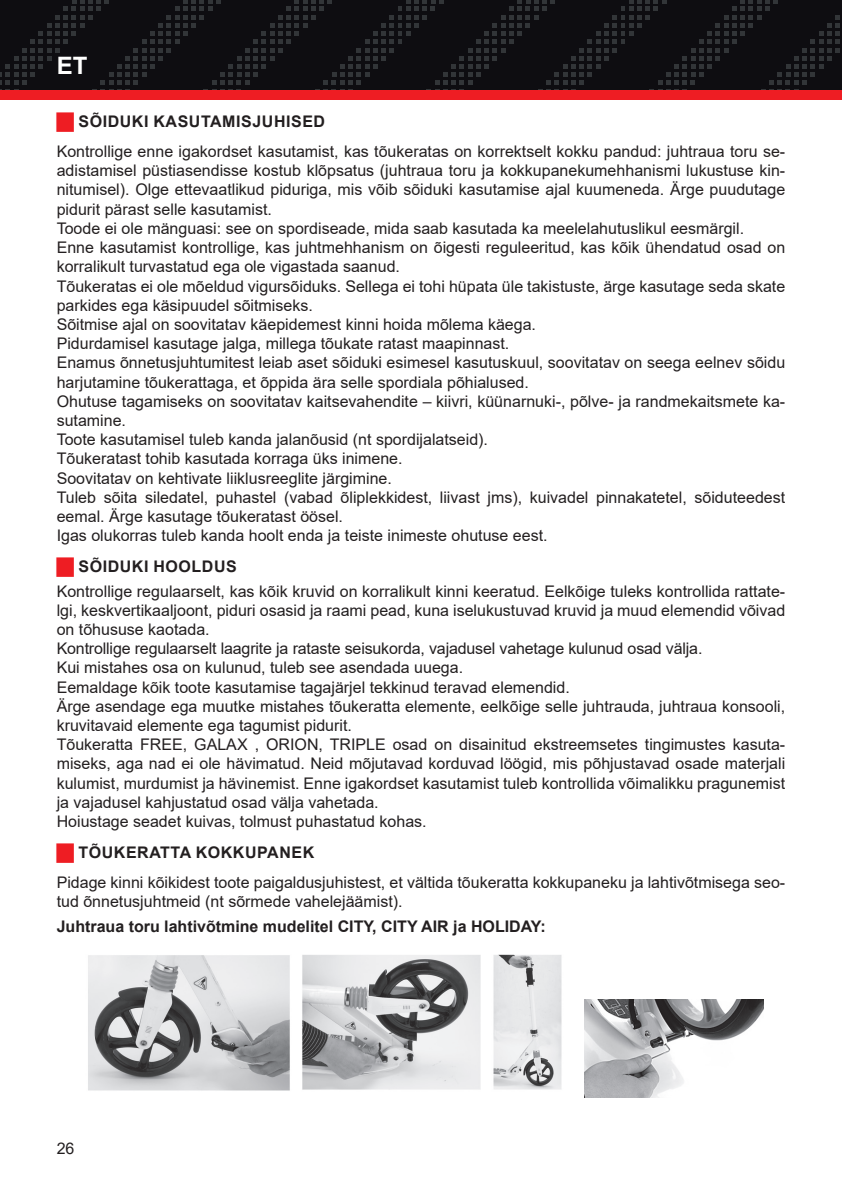
<style>
.page{position:relative;width:842px;height:1191px;background:#fff}
.page>*{position:absolute;margin:0;border:0;box-sizing:border-box;transform-origin:0 0}
.t1{font:700 24px "Arial";color:#fff}
.t2{font:16px/19.2px "Arial";color:#231f20}
.t3{font:700 16px "Arial";color:#231f20}
.s1{font-weight:700;color:#ee1d23}
.s2{font-weight:700}
</style>
<div class="page">
<svg style="left:0;top:0;width:842px;height:90px;background:#121216"></svg>
<div style="left:0;top:90px;width:842px;height:10px;background:#ee1d23"></div>
<img style="left:88px;top:954px;width:474px;height:137px">
<img style="left:585px;top:999px;width:178px;height:98px">
<h1 class="t1" style="left:57px;top:49px;width:32px">ET</h1>
<p class="t2" style="left:57px;top:105px;width:730px;line-height:30.6px"><span class="s1">█</span> <span class="s2">SÕIDUKI KASUTAMISJUHISED<br></span>Kontrollige enne igakordset kasutamist, kas tõukeratas on korrektselt kokku pandud: juhtraua toru se-</p>
<p class="t2" style="left:57px;top:161px;width:730px">adistamisel püstiasendisse kostub klõpsatus (juhtraua toru ja kokkupanekumehhanismi lukustuse kin&shy;nitumisel). Olge ettevaatlikud piduriga, mis võib sõiduki kasutamise ajal kuumeneda. Ärge puudutage pidurit pärast selle kasutamist.<br>Toode ei ole mänguasi: see on spordiseade, mida saab kasutada ka meelelahutuslikul eesmärgil.<br>Enne kasutamist kontrollige, kas juhtmehhanism on õigesti reguleeritud, kas kõik ühendatud osad on korralikult turvastatud ega ole vigastada saanud.<br>Tõukeratas ei ole mõeldud vigursõiduks. Sellega ei tohi hüpata üle takistuste, ärge kasutage seda skate parkides ega käsipuudel sõitmiseks.<br>Sõitmise ajal on soovitatav käepidemest kinni hoida mõlema käega.<br>Pidurdamisel kasutage jalga, millega tõukate ratast maapinnast.<br>Enamus õnnetusjuhtumitest leiab aset sõiduki esimesel kasutuskuul, soovitatav on seega eelnev sõidu harjutamine tõukerattaga, et õppida ära selle spordiala põhialused.<br>Ohutuse tagamiseks on soovitatav kaitsevahendite – kiivri, küünarnuki-, põlve- ja randmekaitsmete ka&shy;sutamine.<br>Toote kasutamisel tuleb kanda jalanõusid (nt spordijalatseid).<br>Tõukeratast tohib kasutada korraga üks inimene.<br>Soovitatav on kehtivate liiklusreeglite järgimine.<br>Tuleb sõita siledatel, puhastel (vabad õliplekkidest, liivast jms), kuivadel pinnakatetel, sõiduteedest eemal. Ärge kasutage tõukeratast öösel.<br>Igas olukorras tuleb kanda hoolt enda ja teiste inimeste ohutuse eest.</p>
<p class="t2" style="left:57px;top:553px;width:730px;line-height:24.8px"><span class="s1">█</span> <span class="s2">SÕIDUKI HOOLDUS<br></span>Kontrollige regulaarselt, kas kõik kruvid on korralikult kinni keeratud. Eelkõige tuleks kontrollida rattate-</p>
<p class="t2" style="left:57px;top:600px;width:730px">lgi, keskvertikaaljoont, piduri osasid ja raami pead, kuna iselukustuvad kruvid ja muud elemendid võivad on tõhususe kaotada.<br>Kontrollige regulaarselt laagrite ja rataste seisukorda, vajadusel vahetage kulunud osad välja.<br>Kui mistahes osa on kulunud, tuleb see asendada uuega.<br>Eemaldage kõik toote kasutamise tagajärjel tekkinud teravad elemendid.<br>Ärge asendage ega muutke mistahes tõukeratta elemente, eelkõige selle juhtrauda, juhtraua konsooli, kruvitavaid elemente ega tagumist pidurit.<br>Tõukeratta FREE, GALAX , ORION, TRIPLE osad on disainitud ekstreemsetes tingimustes kasuta&shy;miseks, aga nad ei ole hävimatud. Neid mõjutavad korduvad löögid, mis põhjustavad osade materjali kulumist, murdumist ja hävinemist. Enne igakordset kasutamist tuleb kontrollida võimalikku pragunemist ja vajadusel kahjustatud osad välja vahetada.<br>Hoiustage seadet kuivas, tolmust puhastatud kohas.</p>
<p class="t2" style="left:57px;top:836px;width:730px;line-height:30.6px"><span class="s1">█</span> <span class="s2">TÕUKERATTA KOKKUPANEK<br></span>Pidage kinni kõikidest toote paigaldusjuhistest, et vältida tõukeratta kokkupaneku ja lahtivõtmisega seo-</p>
<p class="t2" style="left:57px;top:892px;width:347px">tud õnnetusjuhtmeid (nt sõrmede vahelejäämist).</p>
<p class="t3" style="left:57px;top:915px;width:490px">Juhtraua toru lahtivõtmine mudelitel CITY, CITY AIR ja HOLIDAY:</p>
<p class="t2" style="left:57px;top:1139px;width:19px">26</p>
</div>
